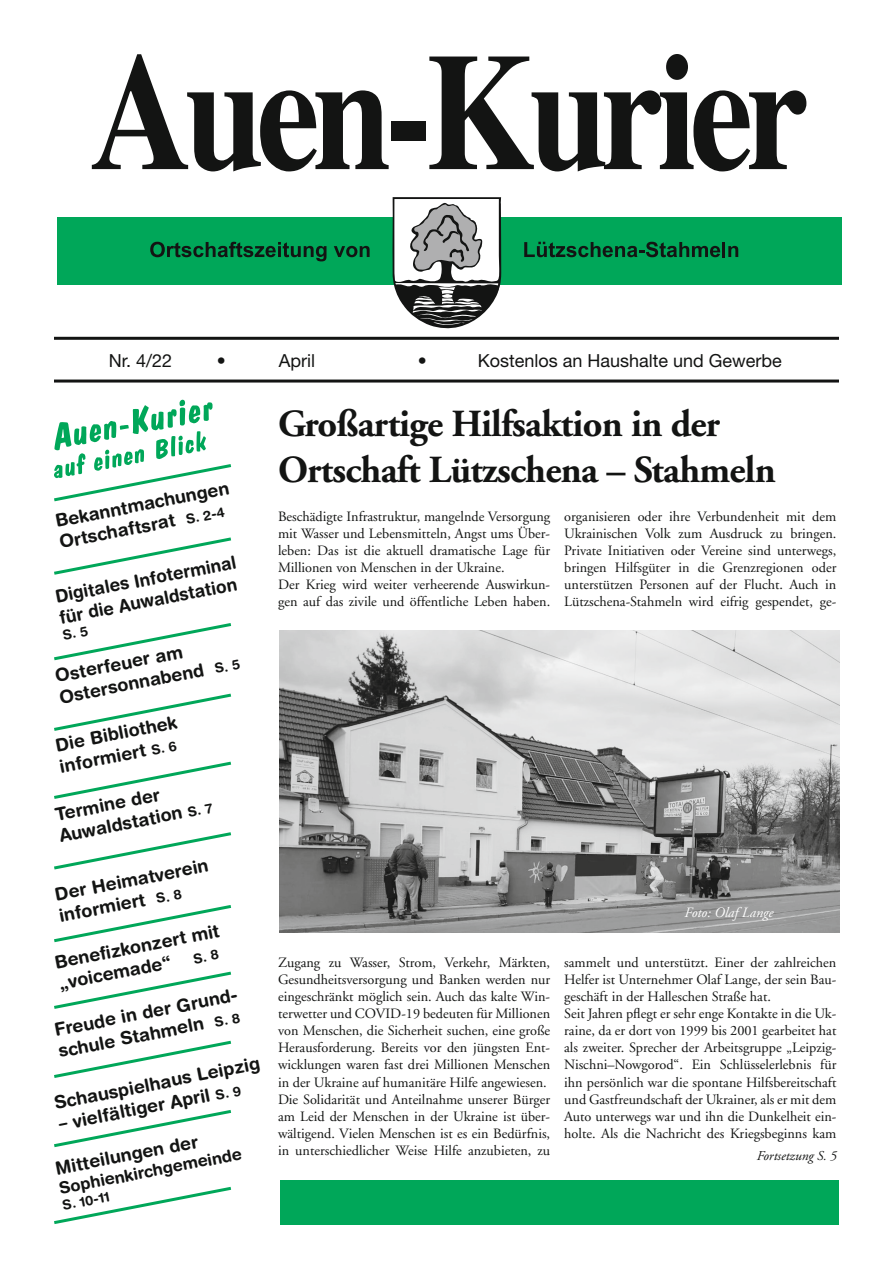
<style>
.page{position:relative;width:893px;height:1263px;background:#fff}
.page>*{position:absolute;margin:0;border:0;box-sizing:border-box;transform-origin:0 0}
.t1{font:700 38.25px "Adobe Garamond";letter-spacing:-.02em;color:#131413}
.t2{font:700 18px/21.6px "Helvetica Rounded";color:#131413}
.t3{font:18px "Helvetica Neue";color:#131413}
.t4{font:700 18px "Helvetica Rounded";color:#131413;scale:.96 1}
.t5{font:700 16.5px "Helvetica Rounded";color:#131413}
.t6{font:14.25px/17.1px "Adobe Garamond";color:#131413;text-align:justify}
.t7{font:italic 14.25px "Adobe Garamond";color:#fff}
.t8{font:italic 13.5px "Adobe Garamond";color:#131413}
.t9{font:700 13.5px "Helvetica Rounded";color:#131413}
.s1{font-size:13.5px}
</style>
<div class="page">
<div style="left:57px;top:217px;width:785px;height:67px;background:#00a759"></div>
<svg style="left:92px;top:54px;width:297px;height:117px"></svg>
<div style="left:391px;top:121px;width:35px;height:20px;background:#131413"></div>
<svg style="left:429px;top:54px;width:377px;height:117px"></svg>
<svg style="left:150px;top:242px;width:176px;height:19px"></svg>
<svg style="left:334px;top:246px;width:36px;height:11px"></svg>
<svg style="left:524px;top:242px;width:196px;height:15px"></svg>
<hr style="left:722px;top:242px;width:3px;height:15px;background:#131413">
<svg style="left:728px;top:246px;width:10px;height:11px"></svg>
<svg style="left:391px;top:197px;width:110px;height:132px"></svg>
<svg style="left:54px;top:399px;width:178px;height:103px"></svg>
<svg style="left:54px;top:537px;width:178px;height:38px"></svg>
<svg style="left:54px;top:693px;width:178px;height:38px"></svg>
<svg style="left:54px;top:761px;width:178px;height:38px"></svg>
<svg style="left:54px;top:832px;width:177px;height:38px"></svg>
<svg style="left:54px;top:1186px;width:178px;height:38px"></svg>
<svg style="left:54px;top:905px;width:178px;height:38px"></svg>
<svg style="left:54px;top:971px;width:178px;height:38px"></svg>
<svg style="left:54px;top:1040px;width:178px;height:38px"></svg>
<svg style="left:54px;top:1110px;width:178px;height:38px"></svg>
<hr style="left:54px;top:337px;width:785px;height:3px;background:#131413">
<hr style="left:54px;top:379px;width:785px;height:3px;background:#131413">
<div style="left:281px;top:1180px;width:558px;height:45px;background:#00a759"></div>
<img style="left:279px;top:631px;width:560px;height:301px">
<svg style="left:54px;top:623px;width:178px;height:38px"></svg>
<p class="t3" style="left:109px;top:349px;width:65px">Nr. 4/22</p>
<p class="t3" style="left:217px;top:349px;width:10px">•</p>
<p class="t3" style="left:279px;top:349px;width:38px">April</p>
<p class="t3" style="left:418px;top:349px;width:10px">•</p>
<p class="t3" style="left:478px;top:349px;width:306px">Kostenlos an Haushalte und Gewerbe</p>
<p class="t2" style="left:53px;top:510px;width:178px;rotate:-11deg">Bekanntmachungen</p>
<p class="t2" style="left:57px;top:531px;width:169px;rotate:-11deg">Ortschaftsrat <span class="s1">S. 2-4</span></p>
<p class="t4" style="left:53px;top:586px;width:193px;rotate:-11deg">Digitales Infoterminal</p>
<p class="t4" style="left:58px;top:607px;width:190px;rotate:-11deg">für die Auwaldstation</p>
<p class="t2" style="left:53px;top:665px;width:131px;rotate:-11deg">Osterfeuer am</p>
<p class="t2" style="left:57px;top:686px;width:185px;rotate:-11deg">Ostersonnabend <span class="s1">S. 5</span></p>
<p class="t2" style="left:53px;top:734px;width:125px;rotate:-11deg">Die Bibliothek</p>
<p class="t2" style="left:58px;top:756px;width:120px;rotate:-11deg">informiert <span class="s1">S. 6</span></p>
<p class="t2" style="left:53px;top:804px;width:108px;rotate:-11deg">Termine der</p>
<p class="t2" style="left:57px;top:825px;width:157px;rotate:-11deg">Auwaldstation <span class="s1">S. 7</span></p>
<p class="t2" style="left:53px;top:884px;width:158px;rotate:-11deg">Der Heimatverein</p>
<p class="t2" style="left:57px;top:905px;width:126px;rotate:-11deg">informiert <span class="s1">S. 8</span></p>
<p class="t2" style="left:53px;top:951px;width:169px;rotate:-11deg">Benefi zkonzert mit</p>
<p class="t2" style="left:57px;top:972px;width:164px;rotate:-11deg">„voicemade“ <span class="s1">S. 8</span></p>
<p class="t2" style="left:53px;top:1019px;width:190px;rotate:-11deg">Freude in der Grund&shy;schule Stahmeln <span class="s1">S. 8</span></p>
<p class="t2" style="left:53px;top:1092px;width:210px;rotate:-11deg">Schauspielhaus Leipzig</p>
<p class="t2" style="left:57px;top:1113px;width:187px;rotate:-11deg">– vielfältiger April <span class="s1">S. 9</span></p>
<p class="t2" style="left:53px;top:1157px;width:147px;rotate:-11deg">Mitteilungen der</p>
<p class="t5" style="left:58px;top:1179px;width:187px;rotate:-11deg">Sophienkirchgemeinde</p>
<p class="t9" style="left:61px;top:1197px;width:49px;rotate:-11deg">S. 10-11</p>
<p class="t1" style="left:278px;top:403px;width:443px">Großartige Hilfsaktion in der</p>
<p class="t1" style="left:278px;top:449px;width:499px">Ortschaft Lützschena – Stahmeln</p>
<p class="t6" style="left:278px;top:508px;width:274px">Beschädigte Infrastruktur, mangelnde Versorgung mit Wasser und Lebensmitteln, Angst ums Über&shy;leben: Das ist die aktuell dramatische Lage für Millionen von Menschen in der Ukraine.</p>
<p class="t6" style="left:278px;top:576px;width:274px">Der Krieg wird weiter verheerende Auswirkun&shy;gen auf das zivile und öffentliche Leben haben.</p>
<p class="t6" style="left:564px;top:508px;width:274px">organisieren oder ihre Verbundenheit mit dem Ukrainischen Volk zum Ausdruck zu bringen.<br>Private Initiativen oder Vereine sind unterwegs, bringen Hilfsgüter in die Grenzregionen oder unterstützen Personen auf der Flucht. Auch in Lützschena-Stahmeln wird eifrig gespendet, ge-</p>
<p class="t7" style="left:685px;top:905px;width:90px">Foto: Olaf Lange</p>
<p class="t6" style="left:278px;top:954px;width:274px">Zugang zu Wasser, Strom, Verkehr, Märkten, Gesundheitsversorgung und Banken werden nur eingeschränkt möglich sein. Auch das kalte Win&shy;terwetter und COVID-19 bedeuten für Millionen von Menschen, die Sicherheit suchen, eine große Herausforderung. Bereits vor den jüngsten Ent&shy;wicklungen waren fast drei Millionen Menschen in der Ukraine auf humanitäre Hilfe angewiesen.</p>
<p class="t6" style="left:278px;top:1091px;width:274px">Die Solidarität und Anteilnahme unserer Bürger am Leid der Menschen in der Ukraine ist über&shy;wältigend. Vielen Menschen ist es ein Bedürfnis, in unterschiedlicher Weise Hilfe anzubieten, zu</p>
<p class="t6" style="left:564px;top:954px;width:274px">sammelt und unterstützt. Einer der zahlreichen Helfer ist Unternehmer Olaf Lange, der sein Bau&shy;geschäft in der Halleschen Straße hat.</p>
<p class="t6" style="left:564px;top:1005px;width:274px">Seit Jahren pflegt er sehr enge Kontakte in die Uk&shy;raine, da er dort von 1999 bis 2001 gearbeitet hat als zweiter. Sprecher der Arbeitsgruppe „Leipzig-Nischni–Nowgorod“. Ein Schlüsselerlebnis für ihn persönlich war die spontane Hilfsbereitschaft und Gastfreundschaft der Ukrainer, als er mit dem Auto unterwegs war und ihn die Dunkelheit ein&shy;holte. Als die Nachricht des Kriegsbeginns kam</p>
<p class="t8" style="left:757px;top:1148px;width:82px">Fortsetzung S. 5</p>
</div>
